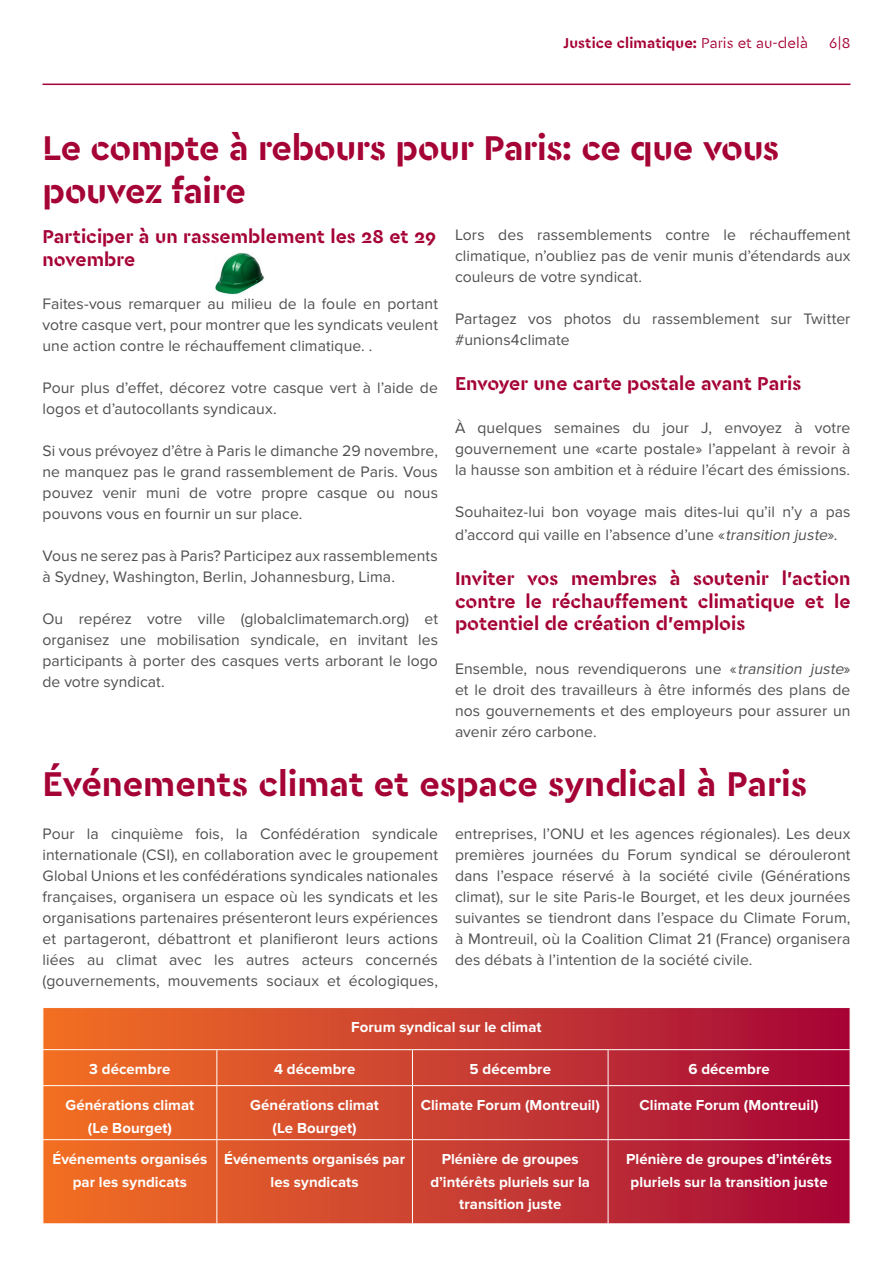
<style>
.page{position:relative;width:893px;height:1263px;background:#fff}
.page>*{position:absolute;margin:0;border:0;box-sizing:border-box;transform-origin:0 0}
.t1{font:700 36px/43.2px "Cera Stencil PRO";letter-spacing:-.01em;color:#a50235}
.t2{font:700 19.5px/22.5px "Cera Stencil PRO";color:#a50235}
.t3{font:15.75px/21px "Proxima Nova";letter-spacing:.005em;color:#505050;text-align:justify}
.t4{font:700 15px/22.5px "Proxima Nova";letter-spacing:.005em;color:#fff;text-align:center}
.t5{font:700 15px "Cera Stencil PRO";letter-spacing:.01em;color:#a50235}
.t6{font:15px "Cera Stencil PRO";color:#a50235}
.s1{font-weight:400}
.s2{font-style:italic}
</style>
<div class="page">
<hr style="left:43px;top:84px;width:807px;height:1px;background:#a50235">
<img style="left:216px;top:252px;width:49px;height:43px">
<svg style="left:44px;top:1008px;width:806px;height:215px;background:#ca3d30"></svg>
<hr style="left:43px;top:1049px;width:174px;height:1px;background:#fff">
<hr style="left:217px;top:1049px;width:195px;height:1px;background:#fff">
<hr style="left:216px;top:1050px;width:1px;height:35px;background:#fff">
<hr style="left:412px;top:1049px;width:196px;height:1px;background:#fff">
<hr style="left:412px;top:1050px;width:1px;height:35px;background:#fff">
<hr style="left:608px;top:1049px;width:242px;height:1px;background:#fff">
<hr style="left:608px;top:1050px;width:1px;height:35px;background:#fff">
<hr style="left:43px;top:1085px;width:174px;height:1px;background:#fff">
<hr style="left:217px;top:1085px;width:195px;height:1px;background:#fff">
<hr style="left:216px;top:1086px;width:1px;height:53px;background:#fff">
<hr style="left:412px;top:1085px;width:196px;height:1px;background:#fff">
<hr style="left:412px;top:1086px;width:1px;height:53px;background:#fff">
<hr style="left:608px;top:1085px;width:242px;height:1px;background:#fff">
<hr style="left:608px;top:1086px;width:1px;height:53px;background:#fff">
<hr style="left:43px;top:1139px;width:174px;height:1px;background:#fff">
<hr style="left:217px;top:1139px;width:195px;height:1px;background:#fff">
<hr style="left:216px;top:1140px;width:1px;height:83px;background:#fff">
<hr style="left:412px;top:1139px;width:196px;height:1px;background:#fff">
<hr style="left:412px;top:1140px;width:1px;height:83px;background:#fff">
<hr style="left:608px;top:1139px;width:242px;height:1px;background:#fff">
<hr style="left:608px;top:1140px;width:1px;height:83px;background:#fff">
<p class="t5" style="left:563px;top:33px;width:246px">Justice climatique: <span class="s1">Paris et au-delà</span></p>
<p class="t6" style="left:829px;top:33px;width:23px">6|8</p>
<p class="t1" style="left:43px;top:124px;width:738px">Le compte à rebours pour Paris: ce que vous pouvez faire</p>
<p class="t2" style="left:43px;top:224px;width:395px">Participer à un rassemblement les 28 et 29 novembre</p>
<p class="t3" style="left:43px;top:294px;width:397px">Faites-vous remarquer au milieu de la foule en portant votre casque vert, pour montrer que les syndicats veulent une action contre le réchauffement climatique. .</p>
<p class="t3" style="left:43px;top:378px;width:397px">Pour plus d’effet, décorez votre casque vert à l’aide de logos et d’autocollants syndicaux.</p>
<p class="t3" style="left:43px;top:441px;width:397px">Si vous prévoyez d’être à Paris le dimanche 29 novembre, ne manquez pas le grand rassemblement de Paris. Vous pouvez venir muni de votre propre casque ou nous pouvons vous en fournir un sur place.</p>
<p class="t3" style="left:43px;top:546px;width:397px">Vous ne serez pas à Paris? Participez aux rassemblements à Sydney, Washington, Berlin, Johannesburg, Lima.</p>
<p class="t3" style="left:43px;top:609px;width:397px">Ou repérez votre ville (globalclimatemarch.org) et organisez une mobilisation syndicale, en invitant les participants à porter des casques verts arborant le logo de votre syndicat.</p>
<p class="t3" style="left:455px;top:224px;width:397px">Lors des rassemblements contre le réchauffement climatique, n’oubliez pas de venir munis d’étendards aux couleurs de votre syndicat.</p>
<p class="t3" style="left:455px;top:308px;width:397px">Partagez vos photos du rassemblement sur Twitter #unions4climate</p>
<p class="t2" style="left:455px;top:371px;width:348px">Envoyer une carte postale avant Paris</p>
<p class="t3" style="left:455px;top:418px;width:397px">À quelques semaines du jour J, envoyez à votre gouvernement une «carte postale» l’appelant à revoir à la hausse son ambition et à réduire l’écart des émissions.</p>
<p class="t3" style="left:455px;top:501px;width:397px;line-height:22.5px">Souhaitez-lui bon voyage mais dites-lui qu’il n’y a pas d’accord qui vaille en l’absence d’une «<span class="s2">transition juste</span>».</p>
<p class="t2" style="left:455px;top:566px;width:397px;text-align:justify">Inviter vos membres à soutenir l’action contre le réchauffement climatique et le potentiel de création d’emplois</p>
<p class="t3" style="left:455px;top:658px;width:397px">Ensemble, nous revendiquerons une «<span class="s2">transition juste</span>» et le droit des travailleurs à être informés des plans de nos gouvernements et des employeurs pour assurer un avenir zéro carbone.</p>
<p class="t1" style="left:43px;top:761px;width:766px">Événements climat et espace syndical à Paris</p>
<p class="t3" style="left:43px;top:823px;width:397px">Pour la cinquième fois, la Confédération syndicale internationale (CSI), en collaboration avec le groupement Global Unions et les confédérations syndicales nationales françaises, organisera un espace où les syndicats et les organisations partenaires présenteront leurs expériences et partageront, débattront et planifieront leurs actions liées au climat avec les autres acteurs concernés (gouvernements, mouvements sociaux et écologiques,</p>
<p class="t4" style="left:351px;top:1016px;width:192px">Forum syndical sur le climat</p>
<p class="t4" style="left:89px;top:1058px;width:83px">3 décembre</p>
<p class="t4" style="left:274px;top:1058px;width:83px">4 décembre</p>
<p class="t4" style="left:470px;top:1058px;width:83px">5 décembre</p>
<p class="t4" style="left:688px;top:1058px;width:83px">6 décembre</p>
<p class="t4" style="left:65px;top:1094px;width:130px">Générations climat (Le Bourget)</p>
<p class="t4" style="left:250px;top:1094px;width:130px">Générations climat (Le Bourget)</p>
<p class="t4" style="left:421px;top:1094px;width:181px">Climate Forum (Montreuil)</p>
<p class="t4" style="left:639px;top:1094px;width:181px">Climate Forum (Montreuil)</p>
<p class="t4" style="left:53px;top:1148px;width:156px">Événements organisés par les syndicats</p>
<p class="t4" style="left:224px;top:1148px;width:182px">Événements organisés par les syndicats</p>
<p class="t4" style="left:430px;top:1148px;width:161px">Plénière de groupes d’intérêts pluriels sur la transition juste</p>
<p class="t4" style="left:626px;top:1148px;width:207px;text-align:left">Plénière de groupes d’intérêts pluriels sur la transition juste</p>
<p class="t3" style="left:455px;top:823px;width:397px">entreprises, l’ONU et les agences régionales). Les deux premières journées du Forum syndical se dérouleront dans l’espace réservé à la société civile (Générations climat), sur le site Paris-le Bourget, et les deux journées suivantes se tiendront dans l’espace du Climate Forum, à Montreuil, où la Coalition Climat 21 (France) organisera des débats à l’intention de la société civile.</p>
</div>
